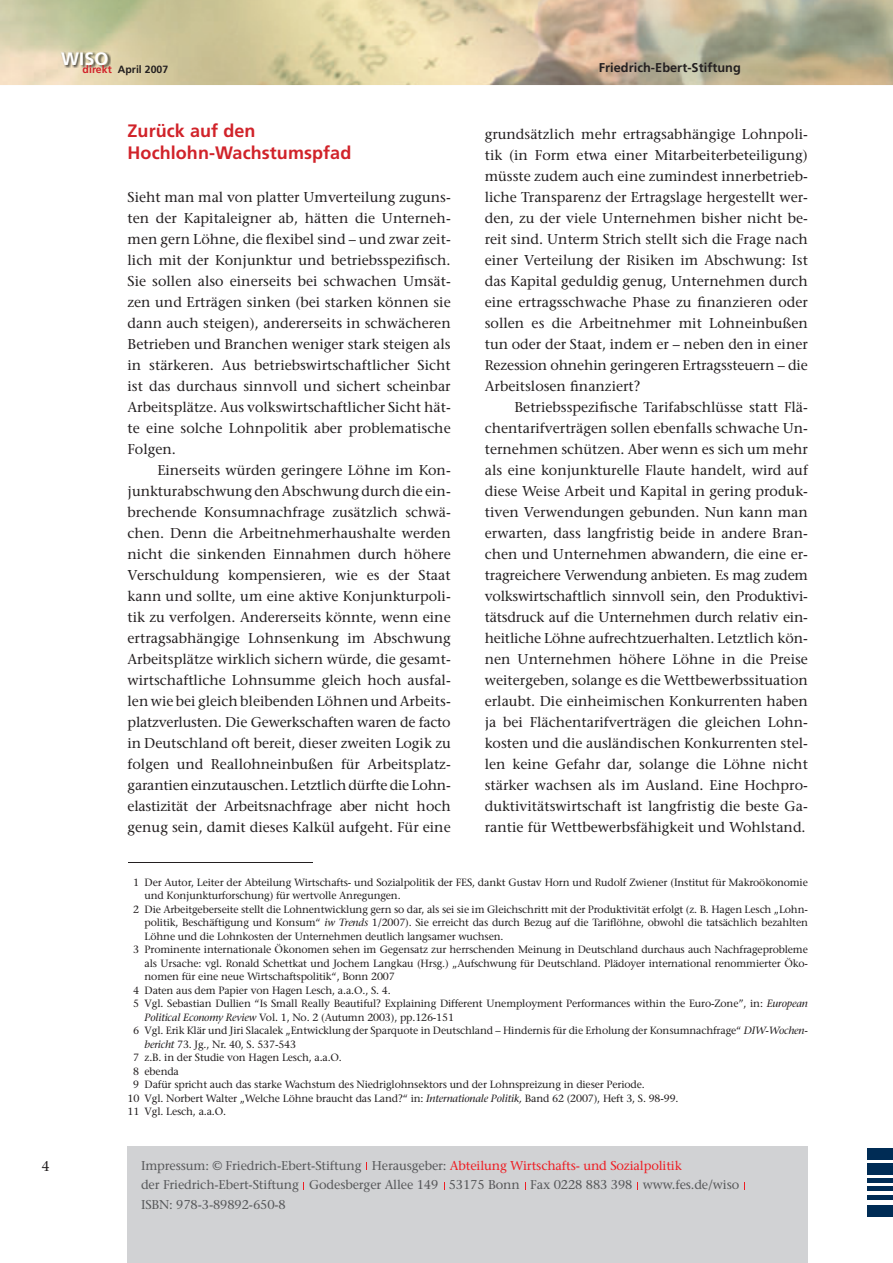
<style>
.page{position:relative;width:893px;height:1263px;background:#fff}
.page>*{position:absolute;margin:0;border:0;box-sizing:border-box;transform-origin:0 0}
.t1{font:700 18px/21.6px "Frutiger";letter-spacing:.005em;color:#d1232a}
.t2{font:700 18px "Frutiger";color:#fff}
.t3{font:14.25px/21px "Stone Serif";color:#231f20;text-align:justify}
.t4{font:12.75px/19.5px "Stone Serif";letter-spacing:-.01em;color:#57585a}
.t5{font:700 12.75px "Frutiger";letter-spacing:.005em;color:#231f20}
.t6{font:10.5px "Stone Serif";letter-spacing:-.015em;color:#231f20}
.t7{font:700 10.5px "Frutiger";letter-spacing:.005em;color:#231f20}
.s1{color:#d1232a}
.s2{font-style:italic}
.s3{color:#ee1d23}
</style>
<div class="page">
<img style="left:0;top:0;width:893px;height:85px">
<div style="left:867px;top:1148px;width:26px;height:11px;background:#002c55"></div>
<div style="left:867px;top:1205px;width:26px;height:11px;background:#002c55"></div>
<div style="left:867px;top:1163px;width:26px;height:11px;background:#002c55"></div>
<hr style="left:867px;top:1178px;width:26px;height:4px;background:#002c55">
<hr style="left:867px;top:1187px;width:26px;height:4px;background:#002c55">
<hr style="left:867px;top:1195px;width:26px;height:4px;background:#002c55">
<hr style="left:128px;top:862px;width:185px;height:1px;background:#231f20">
<img style="left:61px;top:52px;width:50px;height:16px">
<div style="left:128px;top:1147px;width:680px;height:116px;background:#d1d2d4"></div>
<p class="t2" style="left:61px;top:52px;width:49px">WISO</p>
<p class="t7" style="left:83px;top:65px;width:87px"><span class="s1">direkt</span> April 2007</p>
<p class="t5" style="left:599px;top:62px;width:144px">Friedrich-Ebert-Stiftung</p>
<p class="t1" style="left:128px;top:122px;width:225px">Zurück auf den<br>Hochlohn-Wachstumspfad</p>
<p class="t3" style="left:128px;top:188px;width:325px">Sieht man mal von platter Umverteilung zuguns&shy;ten der Kapitaleigner ab, hätten die Unterneh&shy;men gern Löhne, die flexibel sind – und zwar zeit&shy;lich mit der Konjunktur und betriebsspezifisch.<br>Sie sollen also einerseits bei schwachen Umsät&shy;zen und Erträgen sinken (bei starken können sie dann auch steigen), andererseits in schwächeren Betrieben und Branchen weniger stark steigen als in stärkeren. Aus betriebswirtschaftlicher Sicht ist das durchaus sinnvoll und sichert scheinbar Arbeitsplätze. Aus volkswirtschaftlicher Sicht hät&shy;te eine solche Lohnpolitik aber problematische Folgen.</p>
<p class="t3" style="left:128px;top:461px;width:325px;text-indent:30px">Einerseits würden geringere Löhne im Kon&shy;junkturabschwung den Abschwung durch die ein&shy;brechende Konsumnachfrage zusätzlich schwä&shy;chen. Denn die Arbeitnehmerhaushalte werden nicht die sinkenden Einnahmen durch höhere Verschuldung kompensieren, wie es der Staat kann und sollte, um eine aktive Konjunkturpoli&shy;tik zu verfolgen. Andererseits könnte, wenn eine ertragsabhängige Lohnsenkung im Abschwung Arbeitsplätze wirklich sichern würde, die gesamt&shy;wirtschaftliche Lohnsumme gleich hoch ausfal&shy;len wie bei gleich bleibenden Löhnen und Arbeits&shy;platzverlusten. Die Gewerkschaften waren de facto in Deutschland oft bereit, dieser zweiten Logik zu folgen und Reallohneinbußen für Arbeitsplatz&shy;garantien einzutauschen. Letztlich dürfte die Lohn&shy;elastizität der Arbeitsnachfrage aber nicht hoch genug sein, damit dieses Kalkül aufgeht. Für eine</p>
<p class="t3" style="left:485px;top:125px;width:325px">grundsätzlich mehr ertragsabhängige Lohnpoli&shy;tik (in Form etwa einer Mitarbeiterbeteiligung) müss te zudem auch eine zumindest innerbetrieb&shy;liche Transparenz der Ertragslage hergestellt wer&shy;den, zu der viele Unternehmen bisher nicht be&shy;reit sind. Unterm Strich stellt sich die Frage nach einer Verteilung der Risiken im Abschwung: Ist das Kapital geduldig genug, Unternehmen durch eine ertragsschwache Phase zu finanzieren oder sollen es die Arbeitnehmer mit Lohneinbußen tun oder der Staat, indem er – neben den in einer Rezession ohnehin geringeren Ertragssteuern – die Arbeitslosen finanziert?</p>
<p class="t3" style="left:485px;top:398px;width:325px;text-indent:30px">Betriebsspezifische Tarifabschlüsse statt Flä&shy;chentarifverträgen sollen ebenfalls schwache Un&shy;ternehmen schützen. Aber wenn es sich um mehr als eine konjunkturelle Flaute handelt, wird auf diese Weise Arbeit und Kapital in gering produk&shy;tiven Verwendungen gebunden. Nun kann man erwarten, dass langfristig beide in andere Bran&shy;chen und Unternehmen abwandern, die eine er&shy;tragreichere Verwendung anbieten. Es mag zudem volkswirtschaftlich sinnvoll sein, den Pro dukti vi&shy;tätsdruck auf die Unternehmen durch relativ ein&shy;heitliche Löhne aufrechtzuerhalten. Letzt lich kön&shy;nen Unternehmen höhere Löhne in die Preise weitergeben, solange es die Wettbewerbssituation erlaubt. Die einheimischen Konkurrenten haben ja bei Flächentarifverträgen die gleichen Lohn&shy;kosten und die ausländischen Konkurrenten stel&shy;len keine Gefahr dar, solange die Löhne nicht stärker wachsen als im Ausland. Eine Hochpro&shy;duktivitätswirtschaft ist langfristig die beste Ga&shy;rantie für Wettbewerbsfähigkeit und Wohlstand.</p>
<p class="t6" style="left:133px;top:878px;width:676px">1 Der Autor, Leiter der Abteilung Wirtschafts- und Sozialpolitik der FES, dankt Gustav Horn und Rudolf Zwiener (Institut für Makroökonomie</p>
<p class="t6" style="left:145px;top:891px;width:258px">und Konjunkturforschung) für wertvolle Anregungen.</p>
<p class="t6" style="left:133px;top:905px;width:676px">2 Die Arbeitgeberseite stellt die Lohnentwicklung gern so dar, als sei sie im Gleichschritt mit der Produktivität erfolgt (z. B. Hagen Lesch „Lohn-</p>
<p class="t6" style="left:145px;top:918px;width:665px">politik, Beschäftigung und Konsum“ <span class="s2">iw Trends</span> 1/2007). Sie erreicht das durch Bezug auf die Tariflöhne, obwohl die tatsächlich bezahlten</p>
<p class="t6" style="left:145px;top:932px;width:360px">Löhne und die Lohnkosten der Unternehmen deutlich langsamer wuchsen.</p>
<p class="t6" style="left:133px;top:945px;width:676px">3 Prominente internationale Ökonomen sehen im Gegensatz zur herrschenden Meinung in Deutschland durchaus auch Nachfrageprobleme</p>
<p class="t6" style="left:145px;top:959px;width:665px">als Ursache: vgl. Ronald Schettkat und Jochem Langkau (Hrsg.) „Aufschwung für Deutschland. Plädoyer international renommierter Öko-</p>
<p class="t6" style="left:145px;top:972px;width:252px">nomen für eine neue Wirtschaftspolitik“, Bonn 2007</p>
<p class="t6" style="left:133px;top:986px;width:259px">4 Daten aus dem Papier von Hagen Lesch, a.a.O., S. 4.</p>
<p class="t6" style="left:133px;top:999px;width:676px">5 Vgl. Sebastian Dullien “Is Small Really Beautiful? Explaining Different Unemployment Performances within the Euro-Zone”, in: <span class="s2">European</span></p>
<p class="t6" style="left:145px;top:1013px;width:311px"><span class="s2">Political Economy Review</span> Vol. 1, No. 2 (Autumn 2003), pp.126-151</p>
<p class="t6" style="left:133px;top:1026px;width:676px">6 Vgl. Erik Klär und Jiri Slacalek „Entwicklung der Sparquote in Deutschland – Hindernis für die Erholung der Konsumnachfrage“ <span class="s2">DIW-Wochen-</span></p>
<p class="t6" style="left:145px;top:1040px;width:153px"><span class="s2">bericht</span> 73. Jg., Nr. 40, S. 537-543</p>
<p class="t6" style="left:133px;top:1053px;width:210px">7 z.B. in der Studie von Hagen Lesch, a.a.O.</p>
<p class="t6" style="left:133px;top:1067px;width:47px">8 ebenda</p>
<p class="t6" style="left:133px;top:1080px;width:513px">9 Dafür spricht auch das starke Wachstum des Niedriglohnsektors und der Lohnspreizung in dieser Periode.</p>
<p class="t6" style="left:128px;top:1094px;width:552px">10 Vgl. Norbert Walter „Welche Löhne braucht das Land?“ in: <span class="s2">Internationale Politik,</span> Band 62 (2007), Heft 3, S. 98-99.</p>
<p class="t6" style="left:128px;top:1107px;width:100px">11 Vgl. Lesch, a.a.O.</p>
<p class="t3" style="left:41px;top:1157px;width:10px">4</p>
<p class="t4" style="left:141px;top:1157px;width:600px">Impressum: © Friedrich-Ebert-Stiftung Herausgeber: <span class="s3">Abteilung Wirtschafts- und Sozialpolitik<br></span>der Friedrich-Ebert-Stiftung Godesberger Allee 149 53175 Bonn Fax 0228 883 398 www.fes.de/wiso<br>ISBN: 978-3-89892-650-8</p>
</div>
